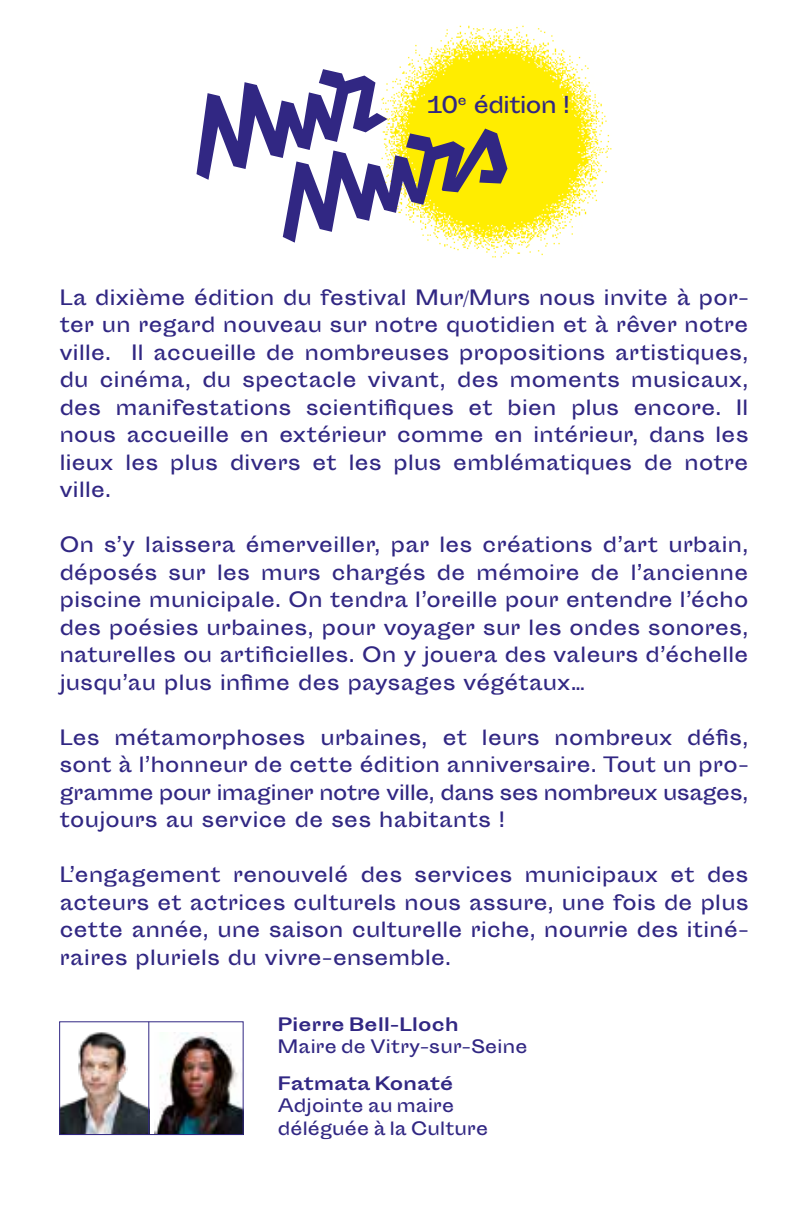
<style>
.page{position:relative;width:808px;height:1205px;background:#fff}
.page>*{position:absolute;margin:0;border:0;box-sizing:border-box;transform-origin:0 0}
.t1{font:22px "Sporting Grotesque";letter-spacing:-.025em;color:#312783;scale:.95 1}
.t2{font:20px/27.5px "Sporting Grotesque";letter-spacing:.02em;color:#312783;text-align:justify;scale:.95 1}
.t3{font:17.5px/22.5px "Sporting Grotesque";letter-spacing:.015em;color:#312783;scale:.95 1}
.t4{font:700 17.5px "Sporting Grotesque";letter-spacing:.02em;color:#312783;scale:.95 1}
</style>
<div class="page">
<img style="left:399px;top:25px;width:213px;height:233px">
<svg style="left:196px;top:68px;width:312px;height:176px"></svg>
<img style="left:155px;top:1032px;width:86px;height:101px">
<img style="left:61px;top:1032px;width:87px;height:101px">
<div style="left:59px;top:1021px;width:184px;height:114px;border:1px solid #312783"></div>
<hr style="left:148px;top:1021px;width:1px;height:113px;background:#312783">
<p class="t1" style="left:426px;top:92px;width:153px">10<sup>e</sup> édition !</p>
<p class="t2" style="left:60px;top:284px;width:726px">La dixième édition du festival Mur/Murs nous invite à por&shy;ter un regard nouveau sur notre quotidien et à rêver notre ville. Il accueille de nombreuses propositions artistiques, du cinéma, du spectacle vivant, des moments musicaux, des manifestations scientifiques et bien plus encore. Il nous accueille en extérieur comme en intérieur, dans les lieux les plus divers et les plus emblématiques de notre ville.</p>
<p class="t2" style="left:60px;top:532px;width:726px">On s’y laissera émerveiller, par les créations d’art urbain, déposés sur les murs chargés de mémoire de l’ancienne piscine municipale. On tendra l’oreille pour entendre l’écho des poésies urbaines, pour voyager sur les ondes sonores, naturelles ou artificielles. On y jouera des valeurs d’échelle jusqu’au plus infime des paysages végétaux…</p>
<p class="t2" style="left:60px;top:724px;width:726px">Les métamorphoses urbaines, et leurs nombreux défis, sont à l’honneur de cette édition anniversaire. Tout un pro&shy;gramme pour imaginer notre ville, dans ses nombreux usages, toujours au service de ses habitants !</p>
<p class="t2" style="left:60px;top:862px;width:726px">L’engagement renouvelé des services municipaux et des acteurs et actrices culturels nous assure, une fois de plus cette année, une saison culturelle riche, nourrie des itiné&shy;raires pluriels du vivre-ensemble.</p>
<p class="t4" style="left:278px;top:1014px;width:192px">Pierre Bell-Lloch</p>
<p class="t3" style="left:278px;top:1036px;width:264px">Maire de Vitry-sur-Seine</p>
<p class="t4" style="left:278px;top:1073px;width:186px">Fatmata Konaté</p>
<p class="t3" style="left:278px;top:1095px;width:223px">Adjointe au maire déléguée à la Culture</p>
</div>
